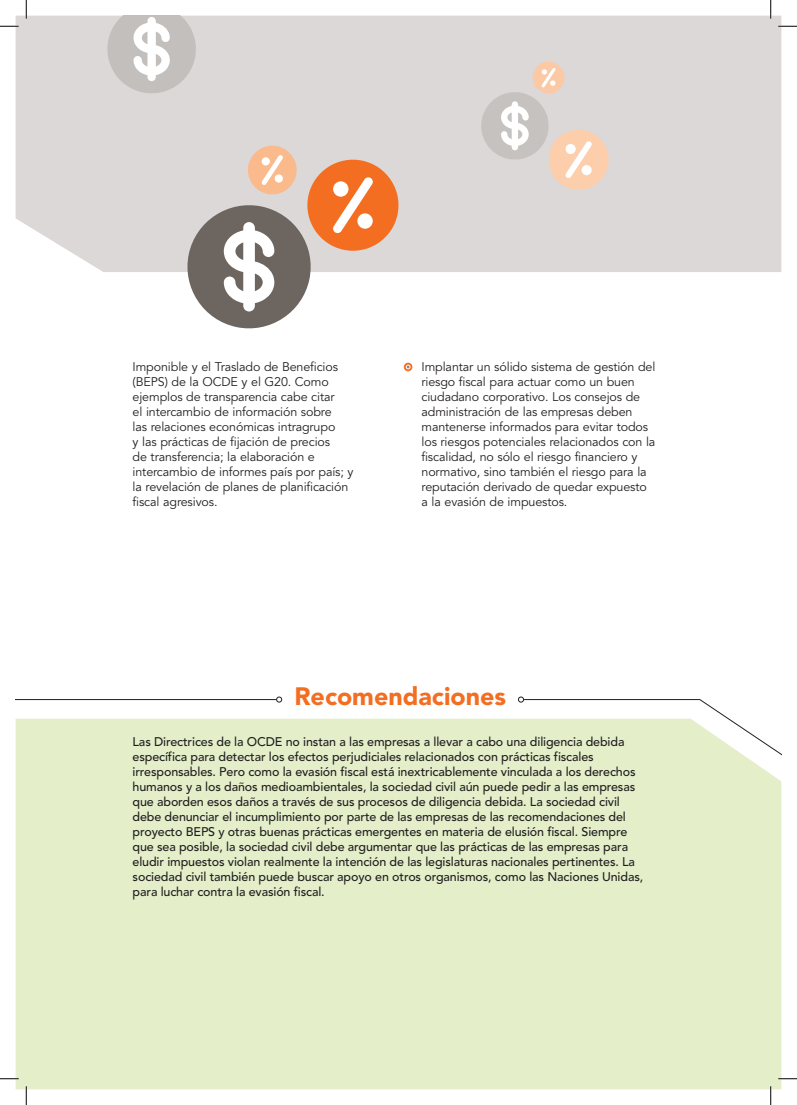
<style>
.page{position:relative;width:797px;height:1105px;background:#fff}
.page>*{position:absolute;margin:0;border:0;box-sizing:border-box;transform-origin:0 0}
.t1{font:900 25px "Avenir LT Std";color:#f36e21}
.t2{font:500 12.5px/15px "Avenir LT Std";letter-spacing:-.01em;color:#231f20}
.t3{font:12.5px/15px "Avenir LT Std";letter-spacing:-.01em;color:#231f20}
</style>
<div class="page">
<div style="left:16px;top:16px;width:765px;height:256px;background:#dbd8d7"></div>
<div style="left:16px;top:719px;width:765px;height:370px;background:#e4efca"></div>
<hr style="left:16px;top:699px;width:263px;height:1px;background:#231f20">
<svg style="left:276px;top:697px;width:6px;height:5px"></svg>
<svg style="left:518px;top:697px;width:263px;height:72px"></svg>
<svg style="left:404px;top:363px;width:8px;height:8px"></svg>
<svg style="left:406px;top:365px;width:4px;height:4px"></svg>
<svg style="left:478px;top:60px;width:133px;height:132px"></svg>
<svg style="left:182px;top:143px;width:220px;height:186px"></svg>
<div style="left:275px;top:174px;width:8px;height:9px;background:#fff;border-radius:50%"></div>
<div style="left:262px;top:157px;width:8px;height:8px;background:#fff;border-radius:50%"></div>
<svg style="left:103px;top:16px;width:97px;height:81px"></svg>
<svg style="left:0;top:25px;width:19px;height:2px"></svg>
<svg style="left:778px;top:25px;width:19px;height:2px"></svg>
<svg style="left:0;top:1078px;width:19px;height:1px"></svg>
<svg style="left:778px;top:1078px;width:19px;height:1px"></svg>
<svg style="left:25px;top:0;width:2px;height:19px"></svg>
<svg style="left:25px;top:1086px;width:2px;height:19px"></svg>
<svg style="left:770px;top:0;width:1px;height:19px"></svg>
<svg style="left:770px;top:1086px;width:1px;height:19px"></svg>
<p class="t3" style="left:133px;top:360px;width:222px">Imponible y el Traslado de Beneficios (BEPS) de la OCDE y el G20. Como ejemplos de transparencia cabe citar<br>el intercambio de información sobre<br>las relaciones económicas intragrupo<br>y las prácticas de fijación de precios<br>de transferencia; la elaboración e intercambio de informes país por país; y la revelación de planes de planificación fiscal agresivos.</p>
<p class="t3" style="left:421px;top:360px;width:235px">Implantar un sólido sistema de gestión del riesgo fiscal para actuar como un buen ciudadano corporativo. Los consejos de administración de las empresas deben mantenerse informados para evitar todos los riesgos potenciales relacionados con la fiscalidad, no sólo el riesgo financiero y normativo, sino también el riesgo para la reputación derivado de quedar expuesto a la evasión de impuestos.</p>
<h1 class="t1" style="left:294px;top:681px;width:213px">Recomendaciones</h1>
<p class="t2" style="left:133px;top:735px;width:512px">Las Directrices de la OCDE no instan a las empresas a llevar a cabo una diligencia debida específica para detectar los efectos perjudiciales relacionados con prácticas fiscales irresponsables. Pero como la evasión fiscal está inextricablemente vinculada a los derechos humanos y a los daños medioambientales, la sociedad civil aún puede pedir a las empresas que aborden esos daños a través de sus procesos de diligencia debida. La sociedad civil debe denunciar el incumplimiento por parte de las empresas de las recomendaciones del proyecto BEPS y otras buenas prácticas emergentes en materia de elusión fiscal. Siempre que sea posible, la sociedad civil debe argumentar que las prácticas de las empresas para eludir impuestos violan realmente la intención de las legislaturas nacionales pertinentes. La sociedad civil también puede buscar apoyo en otros organismos, como las Naciones Unidas, para luchar contra la evasión fiscal.</p>
</div>
